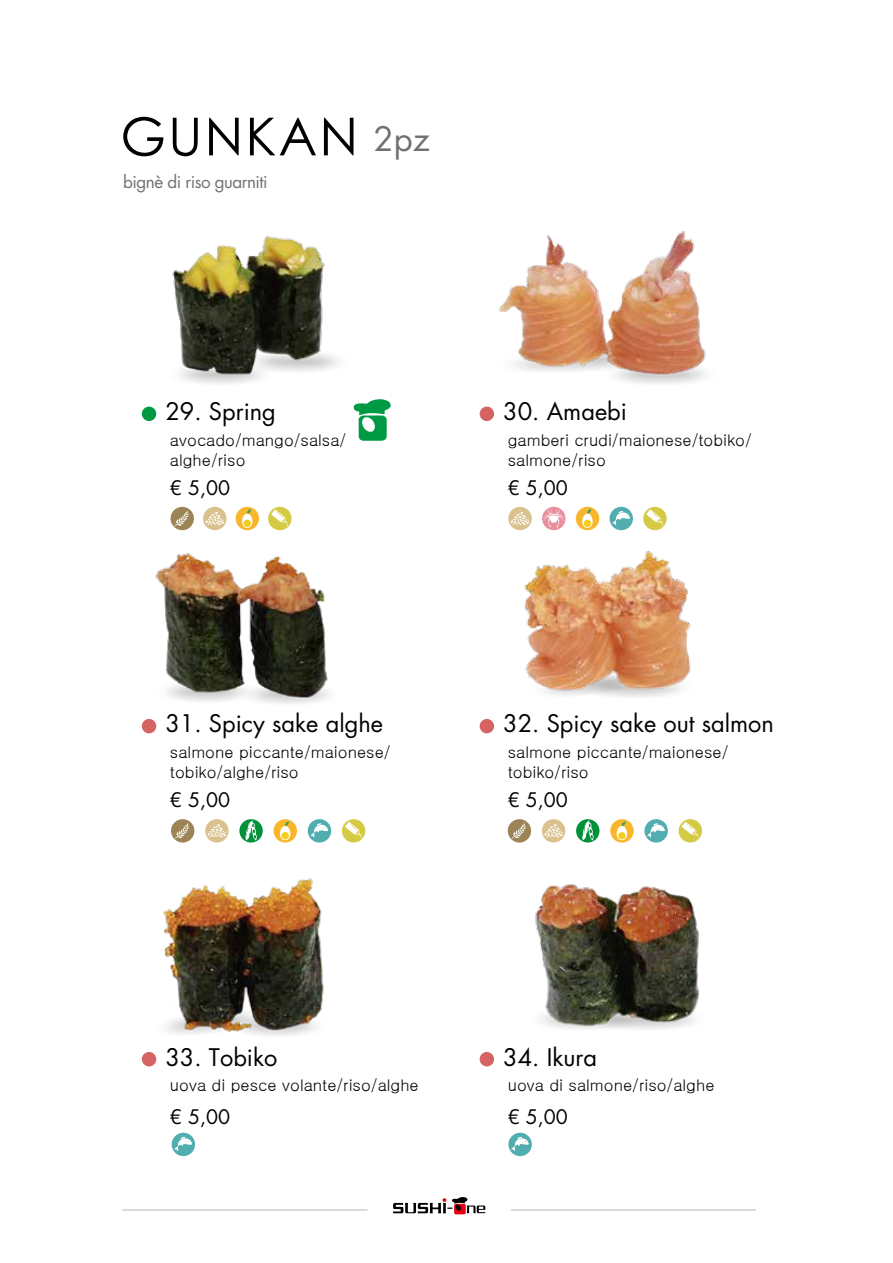
<style>
.page{position:relative;width:893px;height:1263px;background:#fff}
.page>*{position:absolute;margin:0;border:0;box-sizing:border-box;transform-origin:0 0}
.t1{font:52.35px "Century Gothic";letter-spacing:.04em;color:#040000}
.t2{font:23.55px "Futura Std";color:#040000}
.t3{font:19.5px "Futura Std";color:#040000}
.t4{font:17.1px "Futura Std";letter-spacing:-.03em;color:#727171}
.t5{font:16.2px/20px "Gulim";color:#040000}
.s1{font-family:"Futura Std";font-size:32.85px;color:#727171}
</style>
<div class="page">
<div style="left:203px;top:507px;width:23px;height:23px;background:#d9c28e;border-radius:50%"></div>
<svg style="left:205px;top:512px;width:19px;height:13px"></svg>
<div style="left:171px;top:507px;width:23px;height:23px;background:#9c8457;border-radius:50%"></div>
<svg style="left:174px;top:510px;width:15px;height:16px"></svg>
<svg style="left:268px;top:507px;width:24px;height:23px"></svg>
<svg style="left:271px;top:509px;width:17px;height:17px"></svg>
<div style="left:236px;top:507px;width:23px;height:23px;background:#f8b62d;border-radius:50%"></div>
<svg style="left:242px;top:509px;width:10px;height:19px"></svg>
<div style="left:243px;top:520px;width:8px;height:7px;background:#f5cd21;border-radius:50%"></div>
<div style="left:205px;top:819px;width:24px;height:23px;background:#d9c28e;border-radius:50%"></div>
<svg style="left:208px;top:824px;width:18px;height:13px"></svg>
<div style="left:171px;top:819px;width:23px;height:23px;background:#9c8457;border-radius:50%"></div>
<svg style="left:175px;top:822px;width:15px;height:17px"></svg>
<div style="left:239px;top:819px;width:24px;height:23px;background:#00913a;border-radius:50%"></div>
<svg style="left:245px;top:820px;width:12px;height:20px"></svg>
<div style="left:342px;top:819px;width:23px;height:23px;background:#d5ca43;border-radius:50%"></div>
<svg style="left:345px;top:822px;width:17px;height:16px"></svg>
<div style="left:274px;top:819px;width:23px;height:23px;background:#f8b62d;border-radius:50%"></div>
<svg style="left:280px;top:821px;width:10px;height:19px"></svg>
<div style="left:281px;top:832px;width:8px;height:7px;background:#f5cd21;border-radius:50%"></div>
<div style="left:308px;top:819px;width:23px;height:23px;background:#51adaf;border-radius:50%"></div>
<svg style="left:311px;top:823px;width:17px;height:15px"></svg>
<div style="left:542px;top:819px;width:23px;height:23px;background:#d9c28e;border-radius:50%"></div>
<svg style="left:544px;top:824px;width:19px;height:13px"></svg>
<div style="left:508px;top:819px;width:23px;height:23px;background:#9c8457;border-radius:50%"></div>
<svg style="left:512px;top:822px;width:14px;height:17px"></svg>
<div style="left:576px;top:819px;width:23px;height:23px;background:#00913a;border-radius:50%"></div>
<svg style="left:582px;top:820px;width:12px;height:20px"></svg>
<div style="left:679px;top:819px;width:23px;height:23px;background:#d5ca43;border-radius:50%"></div>
<svg style="left:682px;top:822px;width:16px;height:16px"></svg>
<svg style="left:610px;top:819px;width:24px;height:23px"></svg>
<svg style="left:617px;top:821px;width:10px;height:19px"></svg>
<div style="left:618px;top:832px;width:8px;height:7px;background:#f5cd21;border-radius:50%"></div>
<svg style="left:644px;top:819px;width:24px;height:23px"></svg>
<svg style="left:647px;top:823px;width:18px;height:15px"></svg>
<div style="left:508px;top:507px;width:24px;height:23px;background:#d9c28e;border-radius:50%"></div>
<svg style="left:511px;top:512px;width:18px;height:13px"></svg>
<svg style="left:643px;top:507px;width:24px;height:23px"></svg>
<svg style="left:646px;top:509px;width:17px;height:17px"></svg>
<div style="left:576px;top:507px;width:23px;height:23px;background:#f8b62d;border-radius:50%"></div>
<svg style="left:582px;top:509px;width:11px;height:19px"></svg>
<div style="left:584px;top:520px;width:7px;height:7px;background:#f5cd21;border-radius:50%"></div>
<div style="left:610px;top:507px;width:23px;height:23px;background:#51adaf;border-radius:50%"></div>
<svg style="left:612px;top:511px;width:18px;height:14px"></svg>
<div style="left:542px;top:507px;width:23px;height:23px;background:#e98f9c;border-radius:50%"></div>
<svg style="left:544px;top:509px;width:20px;height:19px"></svg>
<div style="left:142px;top:407px;width:14px;height:14px;background:#094;border-radius:50%"></div>
<svg style="left:354px;top:407px;width:36px;height:34px"></svg>
<div style="left:480px;top:407px;width:14px;height:14px;background:#d66364;border-radius:50%"></div>
<div style="left:142px;top:719px;width:14px;height:14px;background:#d66364;border-radius:50%"></div>
<div style="left:480px;top:719px;width:14px;height:14px;background:#d66364;border-radius:50%"></div>
<div style="left:172px;top:1133px;width:23px;height:23px;background:#51adaf;border-radius:50%"></div>
<svg style="left:174px;top:1137px;width:18px;height:14px"></svg>
<div style="left:508px;top:1133px;width:24px;height:23px;background:#51adaf;border-radius:50%"></div>
<svg style="left:511px;top:1137px;width:18px;height:14px"></svg>
<div style="left:142px;top:1052px;width:14px;height:14px;background:#d66364;border-radius:50%"></div>
<div style="left:480px;top:1052px;width:14px;height:14px;background:#d66364;border-radius:50%"></div>
<hr style="left:122px;top:1209px;width:245px;height:1px;background:#b5b6b6">
<hr style="left:511px;top:1209px;width:245px;height:1px;background:#b5b6b6">
<svg style="left:393px;top:1197px;width:92px;height:17px"></svg>
<img style="left:480px;top:884px;width:219px;height:173px">
<img style="left:147px;top:236px;width:244px;height:171px">
<img style="left:498px;top:231px;width:208px;height:153px">
<img style="left:142px;top:553px;width:187px;height:171px">
<img style="left:480px;top:551px;width:211px;height:173px">
<img style="left:142px;top:878px;width:182px;height:179px">
<h1 class="t1" style="left:120px;top:100px;width:311px">GUNKAN <span class="s1">2pz</span></h1>
<p class="t4" style="left:123px;top:171px;width:146px">bignè di riso guarniti</p>
<h2 class="t2" style="left:165px;top:396px;width:112px">29. Spring</h2>
<p class="t5" style="left:170px;top:430px;width:178px">avocado/mango/salsa/ alghe/riso</p>
<p class="t3" style="left:170px;top:475px;width:62px">€ 5,00</p>
<h2 class="t2" style="left:503px;top:396px;width:125px">30. Amaebi</h2>
<p class="t5" style="left:508px;top:430px;width:246px">gamberi crudi/maionese/tobiko/ salmone/riso</p>
<p class="t3" style="left:508px;top:475px;width:62px">€ 5,00</p>
<h2 class="t2" style="left:165px;top:709px;width:219px">31. Spicy sake alghe</h2>
<p class="t5" style="left:170px;top:742px;width:222px">salmone piccante/maionese/ tobiko/alghe/riso</p>
<p class="t3" style="left:170px;top:787px;width:62px">€ 5,00</p>
<h2 class="t2" style="left:503px;top:709px;width:272px">32. Spicy sake out salmon</h2>
<p class="t5" style="left:508px;top:742px;width:222px">salmone piccante/maionese/ tobiko/riso</p>
<p class="t3" style="left:508px;top:787px;width:62px">€ 5,00</p>
<h2 class="t2" style="left:165px;top:1042px;width:114px">33. Tobiko</h2>
<p class="t5" style="left:170px;top:1075px;width:250px">uova di pesce volante/riso/alghe</p>
<p class="t3" style="left:170px;top:1104px;width:62px">€ 5,00</p>
<h2 class="t2" style="left:503px;top:1042px;width:95px">34. Ikura</h2>
<p class="t5" style="left:508px;top:1075px;width:208px">uova di salmone/riso/alghe</p>
<p class="t3" style="left:508px;top:1104px;width:62px">€ 5,00</p>
</div>
